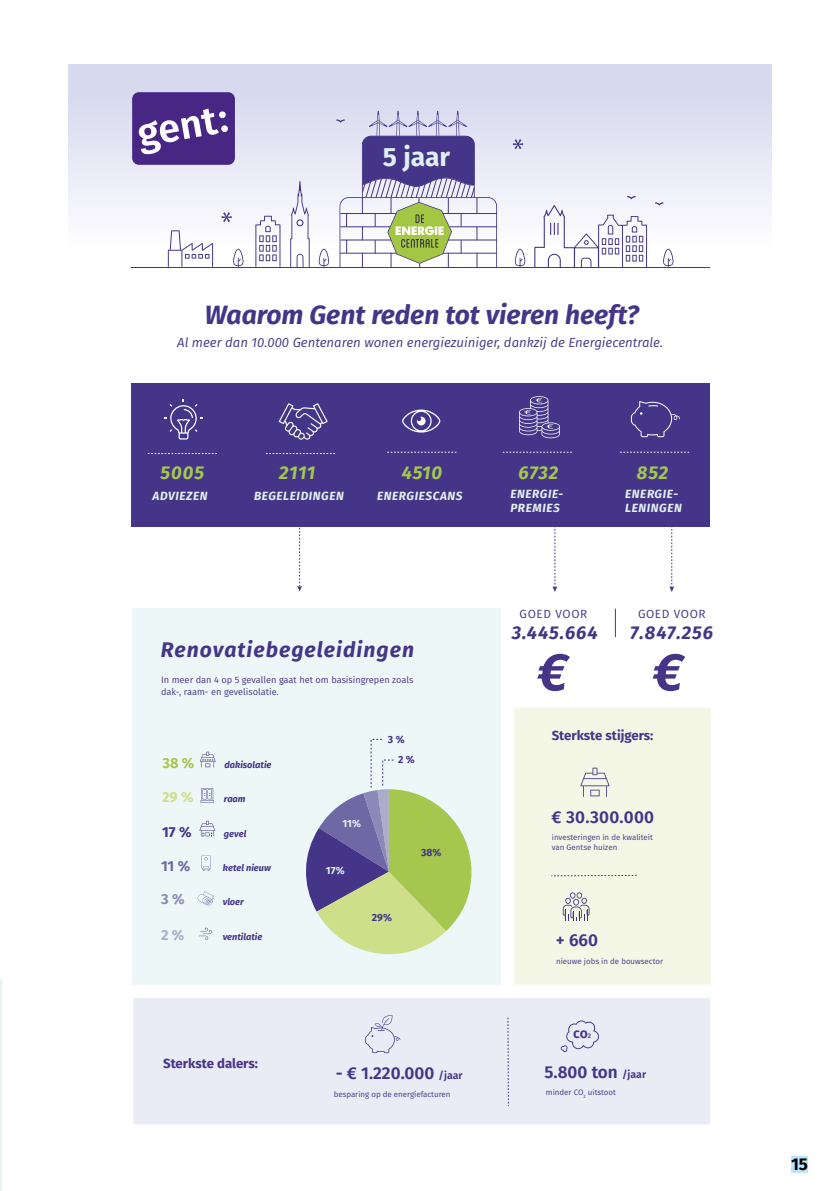
<style>
.page{position:relative;width:840px;height:1191px;background:#fff}
.page>*{position:absolute;margin:0;border:0;box-sizing:border-box;transform-origin:0 0}
.t1{font:italic 700 52.8px "Fira Sans";color:#443588}
.t2{font:italic 700 26.4px "Fira Sans";color:#443588}
.t3{font:700 26.4px "Fira Sans";color:#def0f2}
.t4{font:italic 700 21.2px "Fira Sans";letter-spacing:.05em;color:#443588}
.t5{font:italic 700 18.4px "Fira Sans";letter-spacing:.04em;color:#a5c74d}
.t6{font:italic 700 18.4px "Fira Sans";letter-spacing:.045em;color:#443588}
.t7{font:600 17.2px "Fira Sans";color:#443588}
.t8{font:700 17px "Fira Sans";color:#000}
.t9{font:700 14.6px "Fira Sans";color:#a5c74d}
.t10{font:700 14.6px "Fira Sans";color:#cfde88}
.t11{font:700 14.6px "Fira Sans";color:#443588}
.t12{font:700 14.6px "Fira Sans";color:#7068a5}
.t13{font:700 14.6px "Fira Sans";color:#8c89b7}
.t14{font:700 14.6px "Fira Sans";color:#aaacca}
.t15{font:600 14px "Fira Sans";color:#443588}
.t16{font:italic 13.2px "Fira Sans";color:#443588}
.t17{font:700 13.2px "Fira Sans";color:#443588}
.t18{font:italic 700 11.8px/14.2px "Fira Sans";letter-spacing:.05em;color:#e2eff1}
.t19{font:11.8px "Fira Sans";letter-spacing:.05em;color:#443588}
.t20{font:700 10.4px/19.8px "Fira Sans";color:#443588}
.t21{font:700 10.4px "Fira Sans";color:#e2eff1}
.t22{font:9.2px/11.8px "Fira Sans";color:#443588}
.t23{font:italic 700 9.2px "Fira Sans";color:#443588}
.t24{font:8px/9.6px "Fira Sans";color:#443588}
.s1{font-size:6.6px}
.s2{font-size:10.6px}
</style>
<div class="page">
<svg style="left:0;top:979px;width:2px;height:212px"></svg>
<div style="left:790px;top:1155px;width:17px;height:17px;background:#bde4fa"></div>
<svg style="left:297px;top:527px;width:5px;height:64px"></svg>
<div style="left:68px;top:65px;width:703px;height:187px;background:linear-gradient(to bottom,#d2d5ec,#fcfcfe)"></div>
<div style="left:131px;top:383px;width:578px;height:144px;background:#443588"></div>
<div style="left:133px;top:998px;width:576px;height:126px;background:#e9ebf5"></div>
<svg style="left:519px;top:396px;width:40px;height:42px"></svg>
<svg style="left:630px;top:401px;width:49px;height:36px"></svg>
<svg style="left:402px;top:409px;width:38px;height:23px"></svg>
<svg style="left:278px;top:403px;width:49px;height:37px"></svg>
<svg style="left:266px;top:453px;width:69px;height:1px"></svg>
<svg style="left:387px;top:452px;width:70px;height:1px"></svg>
<svg style="left:502px;top:452px;width:70px;height:1px"></svg>
<svg style="left:620px;top:452px;width:70px;height:1px"></svg>
<div style="left:132px;top:608px;width:368px;height:376px;background:#eef7f8"></div>
<svg style="left:306px;top:739px;width:165px;height:216px"></svg>
<svg style="left:200px;top:752px;width:15px;height:15px"></svg>
<svg style="left:199px;top:821px;width:16px;height:15px"></svg>
<svg style="left:200px;top:788px;width:14px;height:14px"></svg>
<svg style="left:199px;top:927px;width:13px;height:13px"></svg>
<svg style="left:197px;top:891px;width:17px;height:14px"></svg>
<svg style="left:201px;top:855px;width:10px;height:16px"></svg>
<svg style="left:164px;top:399px;width:38px;height:40px"></svg>
<svg style="left:148px;top:453px;width:69px;height:1px"></svg>
<svg style="left:365px;top:1014px;width:35px;height:39px"></svg>
<svg style="left:560px;top:1020px;width:38px;height:32px"></svg>
<svg style="left:507px;top:1017px;width:1px;height:89px"></svg>
<svg style="left:512px;top:139px;width:11px;height:10px"></svg>
<svg style="left:626px;top:196px;width:9px;height:3px"></svg>
<svg style="left:654px;top:202px;width:9px;height:3px"></svg>
<svg style="left:233px;top:249px;width:10px;height:18px"></svg>
<svg style="left:318px;top:249px;width:11px;height:18px"></svg>
<svg style="left:514px;top:249px;width:11px;height:18px"></svg>
<svg style="left:662px;top:249px;width:11px;height:18px"></svg>
<svg style="left:168px;top:230px;width:45px;height:37px"></svg>
<svg style="left:534px;top:205px;width:112px;height:62px"></svg>
<svg style="left:290px;top:181px;width:19px;height:86px"></svg>
<svg style="left:221px;top:212px;width:10px;height:10px"></svg>
<svg style="left:255px;top:216px;width:25px;height:51px"></svg>
<hr style="left:131px;top:267px;width:578px;height:1px;background:#443588">
<svg style="left:336px;top:111px;width:160px;height:156px"></svg>
<div style="left:132px;top:92px;width:103px;height:73px;background:#482683;border-radius:7px"></div>
<svg style="left:138px;top:109px;width:81px;height:46px"></svg>
<div style="left:219px;top:111px;width:7px;height:7px;background:#fff;border-radius:50%"></div>
<div style="left:221px;top:125px;width:7px;height:7px;background:#fff;border-radius:50%"></div>
<div style="left:514px;top:707px;width:196px;height:277px;background:#f4f7e6"></div>
<svg style="left:580px;top:767px;width:29px;height:30px"></svg>
<svg style="left:562px;top:892px;width:27px;height:28px"></svg>
<svg style="left:551px;top:875px;width:85px;height:1px"></svg>
<svg style="left:552px;top:527px;width:5px;height:65px"></svg>
<svg style="left:669px;top:527px;width:4px;height:65px"></svg>
<svg style="left:614px;top:609px;width:1px;height:28px"></svg>
<h2 class="t3" style="left:383px;top:135px;width:69px">5 jaar</h2>
<h2 class="t2" style="left:205px;top:293px;width:435px">Waarom Gent reden tot vieren heeft?</h2>
<h3 class="t16" style="left:177px;top:332px;width:487px">Al meer dan 10.000 Gentenaren wonen energiezuiniger, dankzij de Energiecentrale.</h3>
<h3 class="t5" style="left:160px;top:457px;width:45px">5005</h3>
<h3 class="t18" style="left:152px;top:488px;width:57px">ADVIEZEN</h3>
<h3 class="t5" style="left:279px;top:457px;width:38px">2111</h3>
<h3 class="t5" style="left:401px;top:457px;width:42px">4510</h3>
<h3 class="t5" style="left:518px;top:457px;width:41px">6732</h3>
<h3 class="t5" style="left:636px;top:457px;width:33px">852</h3>
<h3 class="t18" style="left:254px;top:488px;width:91px">BEGELEIDINGEN</h3>
<h3 class="t18" style="left:377px;top:488px;width:87px">ENERGIESCANS</h3>
<h3 class="t18" style="left:510px;top:485px;width:54px">ENERGIE-<br>PREMIES</h3>
<h3 class="t18" style="left:624px;top:485px;width:58px">ENERGIE-<br>LENINGEN</h3>
<h3 class="t4" style="left:161px;top:631px;width:255px">Renovatiebegeleidingen</h3>
<p class="t22" style="left:161px;top:673px;width:254px">In meer dan 4 op 5 gevallen gaat het om basisingrepen zoals dak-, raam- en gevelisolatie.</p>
<h3 class="t9" style="left:162px;top:750px;width:33px">38 %</h3>
<h3 class="t10" style="left:162px;top:784px;width:33px">29 %</h3>
<h3 class="t11" style="left:162px;top:819px;width:31px">17 %</h3>
<h3 class="t12" style="left:161px;top:853px;width:31px">11 %</h3>
<h3 class="t13" style="left:161px;top:887px;width:25px">3 %</h3>
<h3 class="t14" style="left:161px;top:922px;width:25px">2 %</h3>
<p class="t23" style="left:224px;top:757px;width:49px">dakisolatie</p>
<p class="t23" style="left:224px;top:791px;width:23px">raam</p>
<p class="t23" style="left:224px;top:825px;width:24px">gevel</p>
<p class="t23" style="left:223px;top:860px;width:50px">ketel nieuw</p>
<p class="t23" style="left:222px;top:894px;width:23px">vloer</p>
<p class="t23" style="left:222px;top:929px;width:41px">ventilatie</p>
<h3 class="t20" style="left:398px;top:728px;width:18px;text-indent:-10px">3 %<br>2 %</h3>
<h3 class="t21" style="left:342px;top:814px;width:20px">11%</h3>
<h3 class="t21" style="left:326px;top:861px;width:20px">17%</h3>
<h3 class="t20" style="left:372px;top:906px;width:21px">29%</h3>
<h3 class="t20" style="left:421px;top:842px;width:22px">38%</h3>
<h3 class="t19" style="left:519px;top:605px;width:69px">GOED VOOR</h3>
<h3 class="t19" style="left:637px;top:605px;width:69px">GOED VOOR</h3>
<h3 class="t6" style="left:511px;top:617px;width:87px">3.445.664</h3>
<h3 class="t6" style="left:629px;top:617px;width:84px">7.847.256</h3>
<h1 class="t1" style="left:536px;top:627px;width:32px">€</h1>
<h1 class="t1" style="left:652px;top:627px;width:32px">€</h1>
<h3 class="t17" style="left:551px;top:724px;width:103px">Sterkste stijgers:</h3>
<h3 class="t7" style="left:551px;top:803px;width:104px">€ 30.300.000</h3>
<p class="t24" style="left:551px;top:832px;width:102px">investeringen in de kwaliteit van Gentse huizen</p>
<h3 class="t7" style="left:555px;top:926px;width:44px">+ 660</h3>
<p class="t24" style="left:555px;top:956px;width:108px">nieuwe jobs in de bouwsector</p>
<h3 class="t15" style="left:573px;top:1022px;width:20px">co<span class="s1">2</span></h3>
<h3 class="t17" style="left:163px;top:1052px;width:96px">Sterkste dalers:</h3>
<h3 class="t7" style="left:335px;top:1058px;width:128px">- € 1.220.000 <span class="s2">/jaar</span></h3>
<h3 class="t7" style="left:544px;top:1057px;width:103px">5.800 ton <span class="s2">/jaar</span></h3>
<p class="t24" style="left:333px;top:1089px;width:118px">besparing op de energiefacturen</p>
<p class="t24" style="left:545px;top:1087px;width:71px">minder CO<sub>2</sub> uitstoot</p>
<h3 class="t8" style="left:790px;top:1149px;width:18px">15</h3>
</div>
